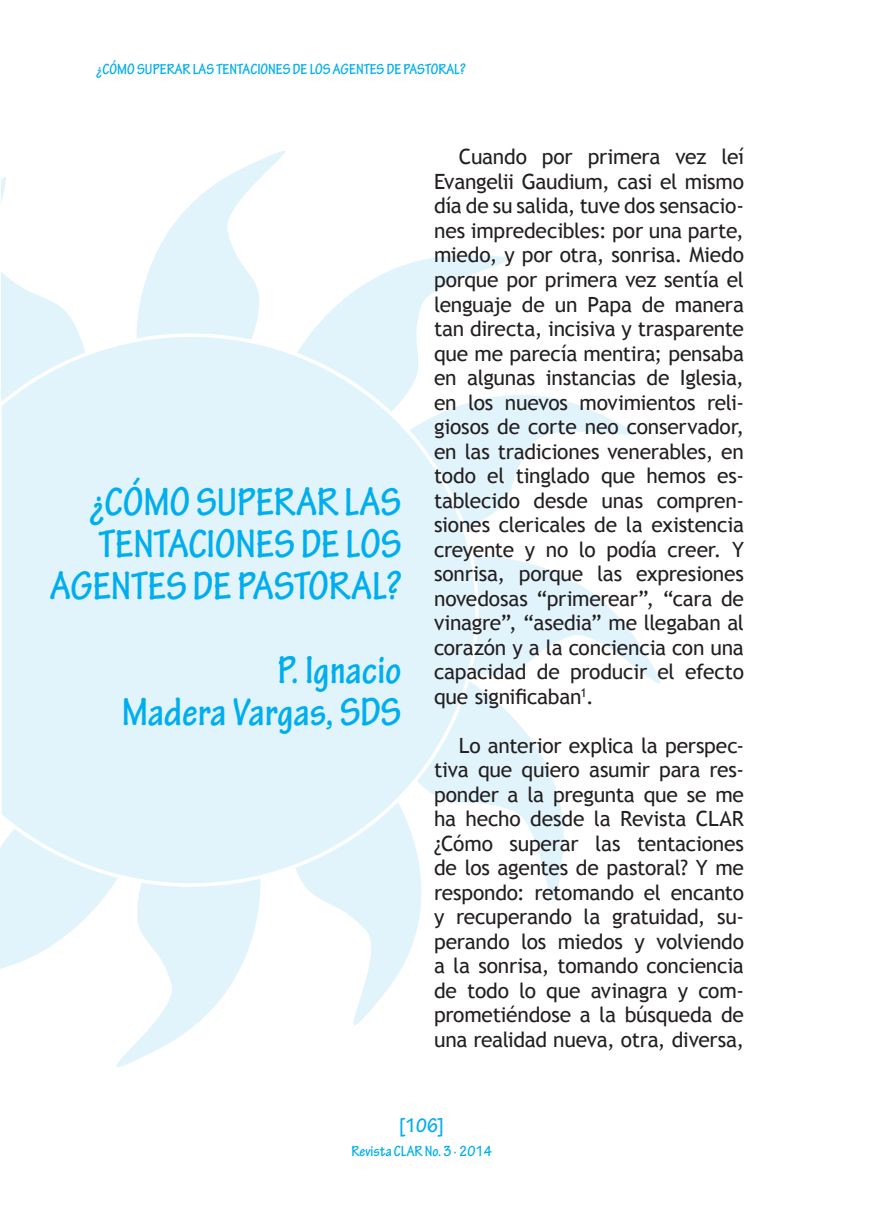
<style>
.page{position:relative;width:893px;height:1216px;background:#fff}
.page>*{position:absolute;margin:0;border:0;box-sizing:border-box;transform-origin:0 0}
.t1{font:700 condensed 42px/42px "Tekton Pro";letter-spacing:-.005em;color:#00aeef;text-align:right}
.t2{font:21px/24.5px "Trebuchet MS";letter-spacing:-.015em;color:#231f20;text-align:justify}
.t3{font:700 condensed 21px "Tekton Pro";color:#00aeef}
.t4{font:700 condensed 15.75px "Tekton Pro";color:#00aeef}
</style>
<div class="page">
<svg style="left:136px;top:151px;width:149px;height:180px"></svg>
<svg style="left:313px;top:255px;width:196px;height:76px"></svg>
<svg style="left:1px;top:177px;width:77px;height:154px"></svg>
<svg style="left:0;top:888px;width:50px;height:80px;background:#e4f5fc"></svg>
<svg style="left:50px;top:888px;width:211px;height:179px"></svg>
<svg style="left:307px;top:888px;width:93px;height:137px"></svg>
<svg style="left:377px;top:745px;width:187px;height:225px"></svg>
<svg style="left:480px;top:556px;width:181px;height:189px"></svg>
<svg style="left:480px;top:395px;width:153px;height:127px"></svg>
<svg style="left:0;top:331px;width:480px;height:557px;background:#e3f4fc"></svg>
<p class="t4" style="left:97px;top:60px;width:371px">¿CÓMO SUPERAR LAS TENTACIONES DE LOS AGENTES DE PASTORAL?</p>
<h1 class="t1" style="left:50px;top:481px;width:353px">¿CÓMO SUPERAR LAS<br>TENTACIONES DE LOS<br>AGENTES DE PASTORAL?</h1>
<h1 class="t1" style="left:122px;top:649px;width:281px">P. Ignacio<br>Madera Vargas, SDS</h1>
<p class="t2" style="left:434px;top:145px;width:311px;text-indent:25px">Cuando por primera vez leí Evangelii Gaudium, casi el mismo día de su salida, tuve dos sensacio&shy;nes impredecibles: por una parte, miedo, y por otra, sonrisa. Miedo porque por primera vez sentía el lenguaje de un Papa de manera tan directa, incisiva y trasparente que me parecía mentira; pensaba en algunas instancias de Iglesia, en los nuevos movimientos reli&shy;giosos de corte neo conservador, en las tradiciones venerables, en todo el tinglado que hemos es&shy;tablecido desde unas compren&shy;siones clericales de la existencia creyente y no lo podía creer. Y sonrisa, porque las expresiones novedosas “primerear”, “cara de vinagre”, “asedia” me llegaban al corazón y a la conciencia con una capacidad de producir el efecto que significaban<sup>1</sup>.</p>
<p class="t2" style="left:434px;top:733px;width:311px;text-indent:25px">Lo anterior explica la perspec&shy;tiva que quiero asumir para res&shy;ponder a la pregunta que se me ha hecho desde la Revista CLAR ¿Cómo superar las tentaciones de los agentes de pastoral? Y me respondo: retomando el encanto y recuperando la gratuidad, su&shy;perando los miedos y volviendo a la sonrisa, tomando conciencia de todo lo que avinagra y com&shy;prometiéndose a la búsqueda de una realidad nueva, otra, diversa,</p>
<p class="t3" style="left:400px;top:1112px;width:46px">[106]</p>
<p class="t4" style="left:351px;top:1141px;width:142px">Revista CLAR No. 3 · 2014</p>
</div>
